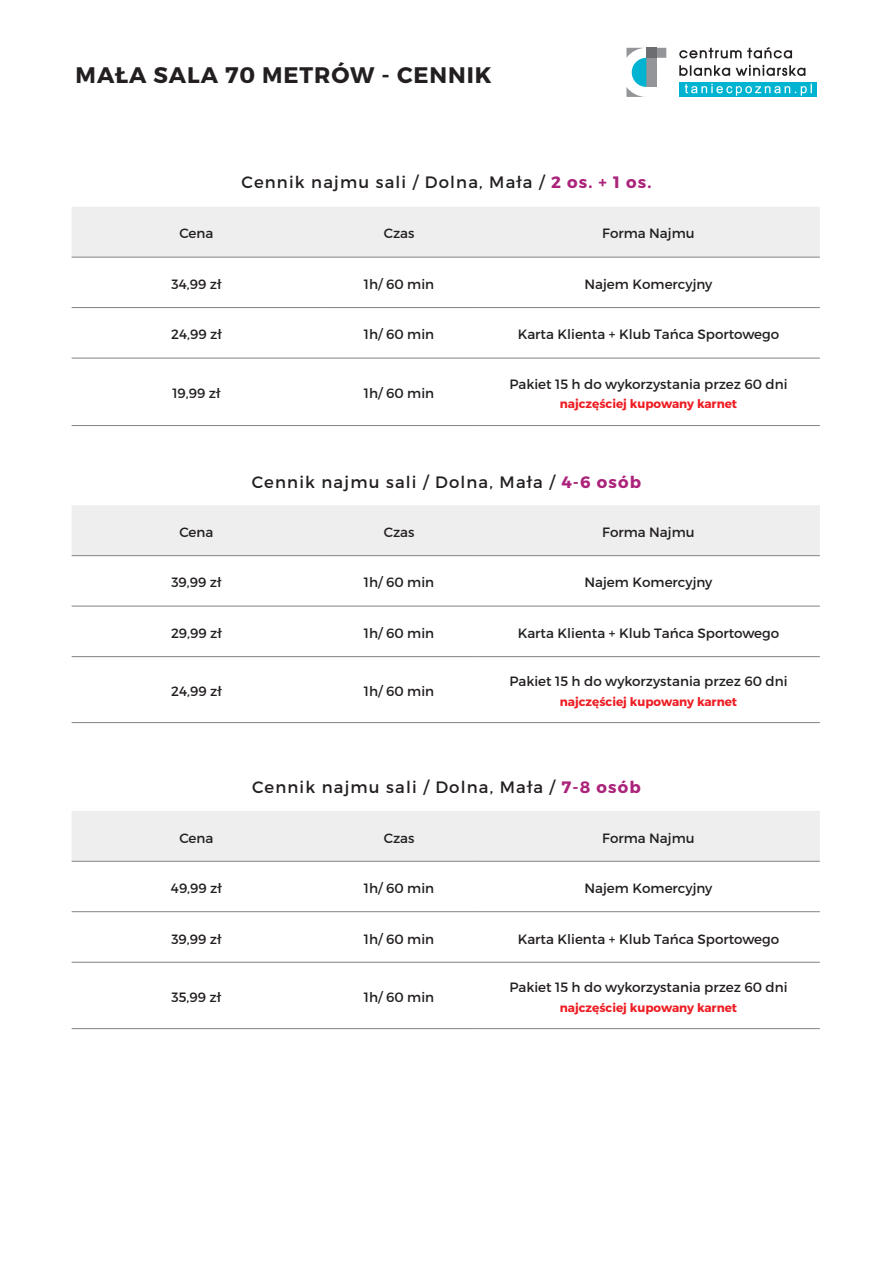
<style>
.page{position:relative;width:893px;height:1263px;background:#fff}
.page>*{position:absolute;margin:0;border:0;box-sizing:border-box;transform-origin:0 0}
.t1{font:700 22.5px "Montserrat";letter-spacing:.04em;color:#231f20}
.t2{font:16.5px "Montserrat";letter-spacing:.07em;color:#231f20}
.t3{font:13.5px "Montserrat";color:#231f20}
.t4{font:700 12px "Montserrat";color:#ee1d23}
.s1{font-weight:700;color:#ab237a}
</style>
<div class="page">
<div style="left:72px;top:207px;width:748px;height:50px;background:#eeeeef"></div>
<hr style="left:72px;top:257px;width:249px;height:1px;background:#808285">
<hr style="left:321px;top:257px;width:156px;height:1px;background:#808285">
<hr style="left:477px;top:257px;width:343px;height:1px;background:#808285">
<hr style="left:72px;top:307px;width:249px;height:1px;background:#808285">
<hr style="left:321px;top:307px;width:156px;height:1px;background:#808285">
<hr style="left:477px;top:307px;width:343px;height:1px;background:#808285">
<hr style="left:72px;top:358px;width:249px;height:1px;background:#808285">
<hr style="left:321px;top:358px;width:156px;height:1px;background:#808285">
<hr style="left:477px;top:358px;width:343px;height:1px;background:#808285">
<hr style="left:72px;top:425px;width:249px;height:1px;background:#808285">
<hr style="left:321px;top:425px;width:156px;height:1px;background:#808285">
<hr style="left:477px;top:425px;width:343px;height:1px;background:#808285">
<div style="left:72px;top:505px;width:748px;height:50px;background:#eeeeef"></div>
<hr style="left:72px;top:555px;width:249px;height:1px;background:#808285">
<hr style="left:321px;top:555px;width:156px;height:1px;background:#808285">
<hr style="left:477px;top:555px;width:343px;height:1px;background:#808285">
<hr style="left:72px;top:606px;width:249px;height:1px;background:#808285">
<hr style="left:321px;top:606px;width:156px;height:1px;background:#808285">
<hr style="left:477px;top:606px;width:343px;height:1px;background:#808285">
<hr style="left:72px;top:656px;width:249px;height:1px;background:#808285">
<hr style="left:321px;top:656px;width:156px;height:1px;background:#808285">
<hr style="left:477px;top:656px;width:343px;height:1px;background:#808285">
<hr style="left:72px;top:722px;width:249px;height:1px;background:#808285">
<hr style="left:321px;top:722px;width:156px;height:1px;background:#808285">
<hr style="left:477px;top:722px;width:343px;height:1px;background:#808285">
<div style="left:72px;top:811px;width:748px;height:50px;background:#eeeeef"></div>
<hr style="left:72px;top:861px;width:249px;height:1px;background:#808285">
<hr style="left:321px;top:861px;width:156px;height:1px;background:#808285">
<hr style="left:477px;top:861px;width:343px;height:1px;background:#808285">
<hr style="left:72px;top:911px;width:249px;height:1px;background:#808285">
<hr style="left:321px;top:911px;width:156px;height:1px;background:#808285">
<hr style="left:477px;top:911px;width:343px;height:1px;background:#808285">
<hr style="left:72px;top:962px;width:249px;height:1px;background:#808285">
<hr style="left:321px;top:962px;width:156px;height:1px;background:#808285">
<hr style="left:477px;top:962px;width:343px;height:1px;background:#808285">
<hr style="left:72px;top:1028px;width:249px;height:1px;background:#808285">
<hr style="left:321px;top:1028px;width:156px;height:1px;background:#808285">
<hr style="left:477px;top:1028px;width:343px;height:1px;background:#808285">
<svg style="left:626px;top:48px;width:40px;height:49px"></svg>
<div style="left:646px;top:48px;width:10px;height:10px;background:#6c6d70"></div>
<svg style="left:679px;top:65px;width:126px;height:11px"></svg>
<svg style="left:679px;top:47px;width:113px;height:11px"></svg>
<div style="left:679px;top:83px;width:138px;height:14px;background:#00b4d1"></div>
<svg style="left:685px;top:84px;width:127px;height:12px"></svg>
<p class="t1" style="left:76px;top:61px;width:417px">MAŁA SALA 70 METRÓW - CENNIK</p>
<p class="t2" style="left:242px;top:172px;width:411px">Cennik najmu sali / Dolna, Mała / <span class="s1">2 os. + 1 os.</span></p>
<p class="t3" style="left:179px;top:225px;width:36px">Cena</p>
<p class="t3" style="left:384px;top:225px;width:32px">Czas</p>
<p class="t3" style="left:602px;top:225px;width:94px">Forma Najmu</p>
<p class="t3" style="left:171px;top:276px;width:51px">34,99 zł</p>
<p class="t3" style="left:364px;top:276px;width:72px">1h/ 60 min</p>
<p class="t3" style="left:584px;top:276px;width:130px">Najem Komercyjny</p>
<p class="t3" style="left:171px;top:326px;width:52px">24,99 zł</p>
<p class="t3" style="left:364px;top:326px;width:72px">1h/ 60 min</p>
<p class="t3" style="left:518px;top:326px;width:263px">Karta Klienta + Klub Tańca Sportowego</p>
<p class="t3" style="left:172px;top:385px;width:49px">19,99 zł</p>
<p class="t3" style="left:364px;top:385px;width:72px">1h/ 60 min</p>
<p class="t3" style="left:509px;top:375px;width:280px">Pakiet 15 h do wykorzystania przez 60 dni</p>
<p class="t4" style="left:560px;top:396px;width:179px">najczęściej kupowany karnet</p>
<p class="t2" style="left:252px;top:472px;width:391px">Cennik najmu sali / Dolna, Mała / <span class="s1">4-6 osób</span></p>
<p class="t3" style="left:179px;top:524px;width:36px">Cena</p>
<p class="t3" style="left:384px;top:524px;width:32px">Czas</p>
<p class="t3" style="left:602px;top:524px;width:94px">Forma Najmu</p>
<p class="t3" style="left:171px;top:574px;width:51px">39,99 zł</p>
<p class="t3" style="left:364px;top:574px;width:72px">1h/ 60 min</p>
<p class="t3" style="left:584px;top:574px;width:130px">Najem Komercyjny</p>
<p class="t3" style="left:171px;top:625px;width:52px">29,99 zł</p>
<p class="t3" style="left:364px;top:625px;width:72px">1h/ 60 min</p>
<p class="t3" style="left:518px;top:625px;width:263px">Karta Klienta + Klub Tańca Sportowego</p>
<p class="t3" style="left:171px;top:683px;width:52px">24,99 zł</p>
<p class="t3" style="left:364px;top:683px;width:72px">1h/ 60 min</p>
<p class="t3" style="left:509px;top:673px;width:280px">Pakiet 15 h do wykorzystania przez 60 dni</p>
<p class="t4" style="left:560px;top:694px;width:179px">najczęściej kupowany karnet</p>
<p class="t2" style="left:252px;top:776px;width:390px">Cennik najmu sali / Dolna, Mała / <span class="s1">7-8 osób</span></p>
<p class="t3" style="left:179px;top:829px;width:36px">Cena</p>
<p class="t3" style="left:384px;top:829px;width:32px">Czas</p>
<p class="t3" style="left:602px;top:829px;width:94px">Forma Najmu</p>
<p class="t3" style="left:171px;top:880px;width:52px">49,99 zł</p>
<p class="t3" style="left:364px;top:880px;width:72px">1h/ 60 min</p>
<p class="t3" style="left:584px;top:880px;width:130px">Najem Komercyjny</p>
<p class="t3" style="left:171px;top:930px;width:51px">39,99 zł</p>
<p class="t3" style="left:364px;top:930px;width:72px">1h/ 60 min</p>
<p class="t3" style="left:518px;top:930px;width:263px">Karta Klienta + Klub Tańca Sportowego</p>
<p class="t3" style="left:172px;top:989px;width:51px">35,99 zł</p>
<p class="t3" style="left:364px;top:989px;width:72px">1h/ 60 min</p>
<p class="t3" style="left:509px;top:979px;width:280px">Pakiet 15 h do wykorzystania przez 60 dni</p>
<p class="t4" style="left:560px;top:1000px;width:179px">najczęściej kupowany karnet</p>
</div>
